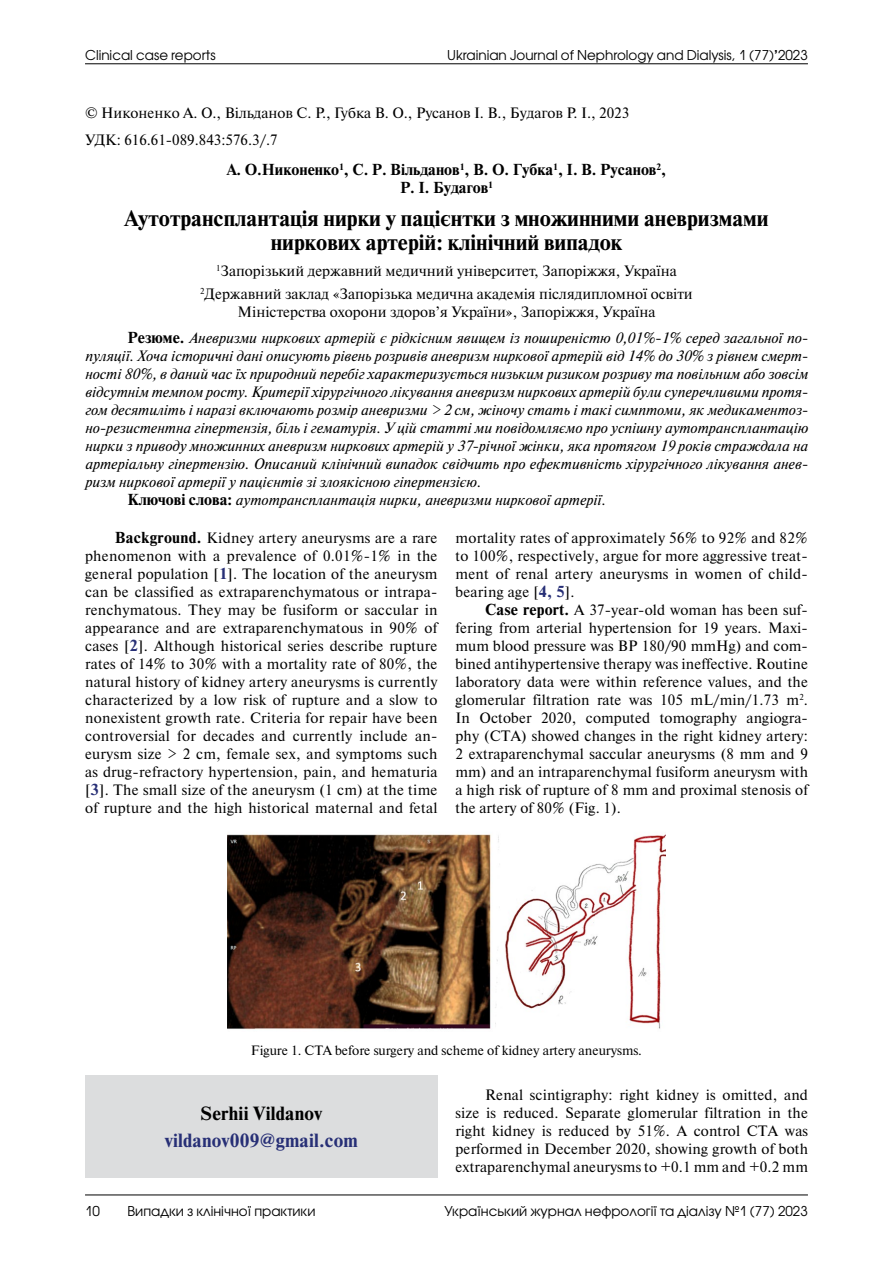
<style>
.page{position:relative;width:893px;height:1263px;background:#fff}
.page>*{position:absolute;margin:0;border:0;box-sizing:border-box;transform-origin:0 0}
.t1{font:700 21px/24px "Newton C";color:#000;text-align:center}
.t2{font:700 18px "Newton C";letter-spacing:.01em;color:#272f76}
.t3{font:700 18px "Newton C";letter-spacing:.01em;color:#000}
.t4{font:15px/18px "Newton C";letter-spacing:.01em;color:#000;text-align:justify}
.t5{font:italic 15px/26.5px "Newton C";color:#000}
.t6{font:700 15px/18px "Newton C";color:#000;text-align:center}
.t7{font:13.5px "Avant Garde Gothic C";color:#000}
.t8{font:13.5px "Newton C";color:#000}
.s1{font-weight:700}
.s2{font-style:normal}
.s3{font-weight:700;font-style:normal}
.s4{font-weight:700;color:#272f76}
</style>
<div class="page">
<hr style="left:85px;top:1194px;width:723px;height:1px;background:#000">
<hr style="left:85px;top:63px;width:723px;height:1px;background:#000">
<img style="left:228px;top:834px;width:437px;height:196px">
<div style="left:85px;top:1076px;width:353px;height:102px;background:#dcddde"></div>
<p class="t7" style="left:85px;top:47px;width:132px">Сlinical case reports</p>
<p class="t7" style="left:447px;top:47px;width:362px">Ukrainian Journal of Nephrology and Dialysis, 1 (77)<span class="s1">’</span>2023</p>
<p class="t4" style="left:85px;top:100px;width:546px;line-height:26.5px">© Никоненко А. О., Вільданов С. Р., Губка В. О., Русанов І. В., Будагов Р. І., 2023<br>УДК: 616.61-089.843:576.3/.7</p>
<p class="t6" style="left:227px;top:161px;width:441px">А. О.Никоненко<sup>1</sup>, С. Р. Вільданов<sup>1</sup>, В. О. Губка<sup>1</sup>, І. В. Русанов<sup>2</sup>,<br>Р. І. Будагов<sup>1</sup></p>
<h1 class="t1" style="left:124px;top:206px;width:646px">Аутотрансплантація нирки у пацієнтки з множинними аневризмами ниркових артерій: клінічний випадок</h1>
<p class="t4" style="left:200px;top:260px;width:494px;line-height:22.2px;text-align:center"><sup>1</sup>Запорізький державний медичний університет, Запоріжжя, Україна<br><sup>2</sup>Державний заклад «Запорізька медична академія післядипломної освіти</p>
<p class="t5" style="left:128px;top:298px;width:682px;text-indent:110px"><span class="s2">Міністерства охорони здоров’я України», Запоріжжя, Україна<br></span><span class="s3">Резюме.</span> Аневризми ниркових артерій є рідкісним явищем із поширеністю 0,01%-1% серед загальної по-</p>
<p class="t5" style="left:85px;top:343px;width:724px">пуляції. Хоча історичні дані описують рівень розривів аневризм ниркової артерій від 14% до 30% з рівнем смерт-</p>
<p class="t5" style="left:85px;top:361px;width:724px">ності 80%, в даний час їх природний перебіг характеризується низьким ризиком розриву та повільним або зовсім</p>
<p class="t5" style="left:85px;top:379px;width:724px">відсутнім темпом росту. Критерії хірургічного лікування аневризм ниркових артерій були суперечливими протя-</p>
<p class="t5" style="left:85px;top:397px;width:724px">гом десятиліть і наразі включають розмір аневризми &gt; 2 см, жіночу стать і такі симптоми, як медикаментоз-</p>
<p class="t5" style="left:85px;top:415px;width:724px">но-резистентна гіпертензія, біль і гематурія. У цій статті ми повідомляємо про успішну аутотрансплантацію</p>
<p class="t5" style="left:85px;top:433px;width:724px">нирки з приводу множинних аневризм ниркових артерій у 37-річної жінки, яка протягом 19 років страждала на</p>
<p class="t5" style="left:85px;top:451px;width:724px">артеріальну гіпертензію. Описаний клінічний випадок свідчить про ефективність хірургічного лікування анев-</p>
<p class="t5" style="left:85px;top:469px;width:397px">ризм ниркової артерії у пацієнтів зі злоякісною гіпертензією.</p>
<p class="t5" style="left:128px;top:487px;width:479px"><span class="s3">Ключові слова:</span> аутотрансплантація нирки, аневризми ниркової артерії.</p>
<p class="t4" style="left:85px;top:529px;width:354px;text-indent:30px"><span class="s1">Background.</span> Kidney artery aneurysms are a rare phenomenon with a prevalence of 0.01%-1% in the general population [<span class="s4">1</span>]. The location of the aneurysm can be classified as extraparenchymatous or intrapa&shy;renchymatous. They may be fusiform or saccular in appearance and are extraparenchymatous in 90% of cases [<span class="s4">2</span>]. Although historical series describe rupture rates of 14% to 30% with a mortality rate of 80%, the natural history of kidney artery aneurysms is currently characterized by a low risk of rupture and a slow to nonexistent growth rate. Criteria for repair have been controversial for decades and currently include an&shy;eurysm size &gt; 2 cm, female sex, and symptoms such as drug-refractory hypertension, pain, and hematuria [<span class="s4">3</span>]. The small size of the aneurysm (1 cm) at the time of rupture and the high historical maternal and fetal</p>
<p class="t4" style="left:455px;top:529px;width:354px">mortality rates of approximately 56% to 92% and 82% to 100%, respectively, argue for more aggressive treat&shy;ment of renal artery aneurysms in women of child&shy;bearing age [<span class="s4">4, 5</span>].</p>
<p class="t4" style="left:455px;top:601px;width:354px;text-indent:30px"><span class="s1">Case report.</span> A 37-year-old woman has been suf&shy;fering from arterial hypertension for 19 years. Maxi&shy;mum blood pressure was BP 180/90 mmHg) and com&shy;bined antihypertensive therapy was ineffective. Routine laboratory data were within reference values, and the glomerular filtration rate was 105 mL/min/1.73 m<sup>2</sup>.<br>In October 2020, computed tomography angiogra&shy;phy (CTA) showed changes in the right kidney artery:<br>2 extraparenchymal saccular aneurysms (8 mm and 9 mm) and an intraparenchymal fusiform aneurysm with a high risk of rupture of 8 mm and proximal stenosis of the artery of 80% (Fig. 1).</p>
<p class="t8" style="left:251px;top:1042px;width:392px">Figure 1. CTA before surgery and scheme of kidney artery aneurysms.</p>
<p class="t3" style="left:200px;top:1103px;width:124px">Serhii Vildanov</p>
<p class="t2" style="left:165px;top:1130px;width:195px">vildanov009@gmail.com</p>
<p class="t4" style="left:455px;top:1086px;width:354px;text-indent:30px">Renal scintigraphy: right kidney is omitted, and size is reduced. Separate glomerular filtration in the right kidney is reduced by 51%. A control CTA was performed in December 2020, showing growth of both extraparenchymal aneurysms to +0.1 mm and +0.2 mm</p>
<p class="t7" style="left:85px;top:1203px;width:16px">10</p>
<p class="t7" style="left:444px;top:1203px;width:365px">Український журнал нефрології та діалізу №1 (77) 2023</p>
<p class="t7" style="left:128px;top:1203px;width:189px">Випадки з клінічної практики</p>
</div>
